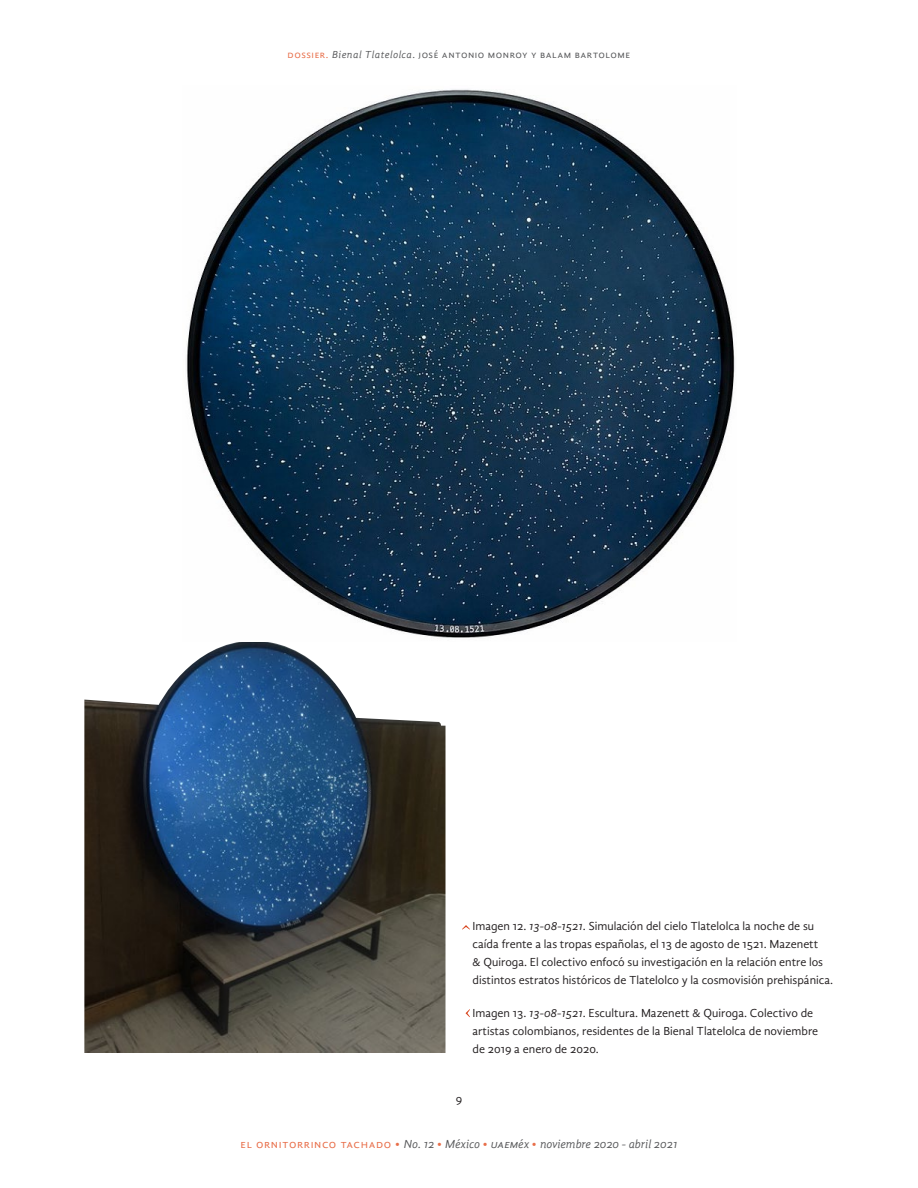
<style>
.page{position:relative;width:918px;height:1188px;background:#fff}
.page>*{position:absolute;margin:0;border:0;box-sizing:border-box;transform-origin:0 0}
.Referencia_imagen{font:12px/18px "Gandhi Sans";color:#231f20}
.t1{font:italic 12px "Gandhi Sans";letter-spacing:-.005em;color:#57585a}
.t2{font:10.5px "Gandhi Sans";letter-spacing:.05em;color:#57585a}
.s1{color:#e86e49}
.s2{font-style:italic}
.s3{font-style:normal;color:#e86e49}
</style>
<div class="page">
<img style="left:84px;top:642px;width:362px;height:411px">
<img style="left:186px;top:89px;width:549px;height:549px">
<svg style="left:462px;top:925px;width:8px;height:5px"></svg>
<svg style="left:466px;top:1009px;width:4px;height:8px"></svg>
<p class="t2" style="left:288px;top:48px;width:344px"><span class="s1">Dossier.</span> <span class="s2">Bienal Tlatelolca</span>. José Antonio Monroy y Balam Bartolom e</p>
<p class="Referencia_imagen" style="left:472px;top:917px;width:362px">Imagen 12. <span class="s2">13-08-1521</span>. Simulación del cielo Tlatelolca la noche de su caída frente a las tropas españolas, el 13 de agosto de 1521. Mazenett<br>&amp; Quiroga. El colectivo enfocó su investigación en la relación entre los distintos estratos históricos de Tlatelolco y la cosmovisión prehispánica.</p>
<p class="Referencia_imagen" style="left:472px;top:1004px;width:347px">Imagen 13. <span class="s2">13-08-1521</span>. Escultura. Mazenett &amp; Quiroga. Colectivo de artistas colombianos, residentes de la Bienal Tlatelolca de noviembre de 2019 a enero de 2020.</p>
<p class="Referencia_imagen" style="left:456px;top:1090px;width:8px">9</p>
<p class="t1" style="left:241px;top:1137px;width:438px"><span class="s3">el ornitorrinco tachado •</span> No. 12 <span class="s3">•</span> México <span class="s3">•</span> uaeméx <span class="s3">•</span> noviembre 2020 - abril 2021</p>
</div>
